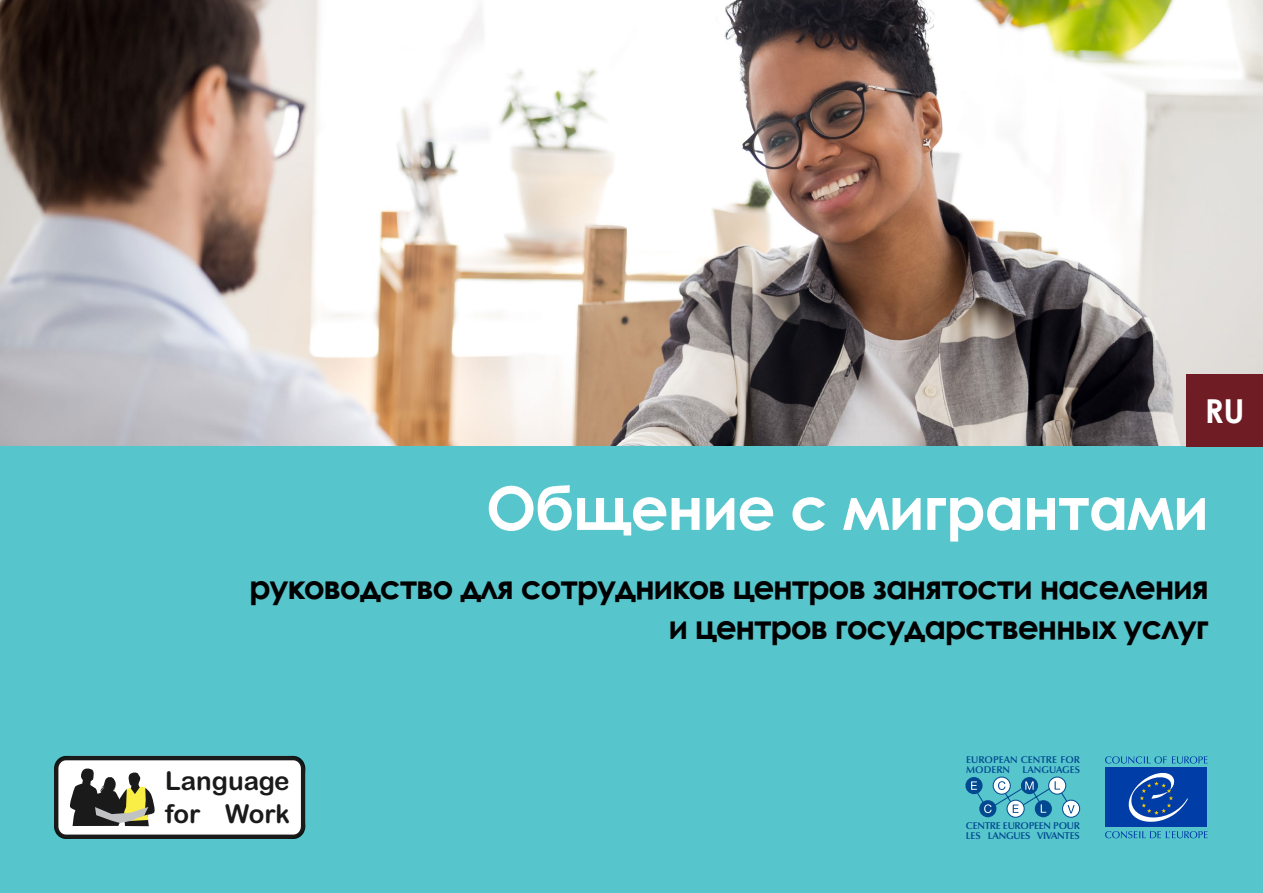
<style>
.page{position:relative;width:1263px;height:893px;background:#fff}
.page>*{position:absolute;margin:0;border:0;box-sizing:border-box;transform-origin:0 0}
.t1{font:700 60px "Century Gothic";letter-spacing:-.02em;color:#fff}
.t2{font:700 33px/39.6px "Century Gothic";letter-spacing:-.04em;color:#000;text-align:right}
.t3{font:700 33px "Century Gothic";color:#fff}
.t4{font:25.95px/33px "Arial Rounded MT Bold";color:#000}
.t5{font:600 9.9px/9.3px "Optima LT Std";letter-spacing:-.025em;color:#004990}
.t6{font:600 9.9px/9.3px "Optima LT Std";color:#004990}
</style>
<div class="page">
<img style="left:0;top:0;width:1263px;height:446px">
<div style="left:0;top:446px;width:1263px;height:447px;background:#57c5cc"></div>
<svg style="left:993px;top:777px;width:17px;height:17px"></svg>
<div style="left:993px;top:777px;width:17px;height:17px;border:1px solid #004990;border-radius:50%"></div>
<svg style="left:1007px;top:800px;width:17px;height:17px"></svg>
<div style="left:1007px;top:800px;width:17px;height:18px;border:1px solid #004990;border-radius:50%"></div>
<svg style="left:1049px;top:777px;width:17px;height:17px"></svg>
<div style="left:1048px;top:777px;width:18px;height:17px;border:1px solid #004990;border-radius:50%"></div>
<svg style="left:1062px;top:800px;width:18px;height:17px"></svg>
<div style="left:1062px;top:800px;width:18px;height:18px;border:1px solid #004990;border-radius:50%"></div>
<div style="left:1035px;top:800px;width:17px;height:17px;background:#004990;border-radius:50%"></div>
<div style="left:1021px;top:777px;width:17px;height:17px;background:#004990;border-radius:50%"></div>
<div style="left:979px;top:800px;width:17px;height:17px;background:#004990;border-radius:50%"></div>
<div style="left:965px;top:777px;width:17px;height:17px;background:#004990;border-radius:50%"></div>
<svg style="left:971px;top:781px;width:104px;height:32px"></svg>
<svg style="left:1105px;top:756px;width:102px;height:8px"></svg>
<svg style="left:1105px;top:831px;width:102px;height:7px"></svg>
<div style="left:1105px;top:768px;width:102px;height:59px;background:#003da6"></div>
<svg style="left:1128px;top:772px;width:60px;height:50px"></svg>
<div style="left:54px;top:756px;width:251px;height:83px;background:#fff;border-radius:18px"></div>
<div style="left:54px;top:756px;width:251px;height:83px;border:4px solid #000;border-radius:10px"></div>
<svg style="left:70px;top:768px;width:85px;height:58px"></svg>
<div style="left:1186px;top:374px;width:77px;height:72px;background:#6f1c25"></div>
<p class="t3" style="left:1205px;top:386px;width:41px">RU</p>
<h1 class="t1" style="left:486px;top:463px;width:724px">Общение с мигрантами</h1>
<p class="t2" style="left:249px;top:566px;width:961px">руководство для сотрудников центров занятости населения и центров государственных услуг</p>
<p class="t4" style="left:165px;top:764px;width:126px">Language for Work</p>
<p class="t6" style="left:966px;top:755px;width:115px">EUROPEAN CENTRE FOR<br>MODERN LANGUAGES</p>
<p class="t5" style="left:966px;top:821px;width:116px">CENTRE EUROPEEN POUR<br>LES LANGUES VIVANTES</p>
</div>
